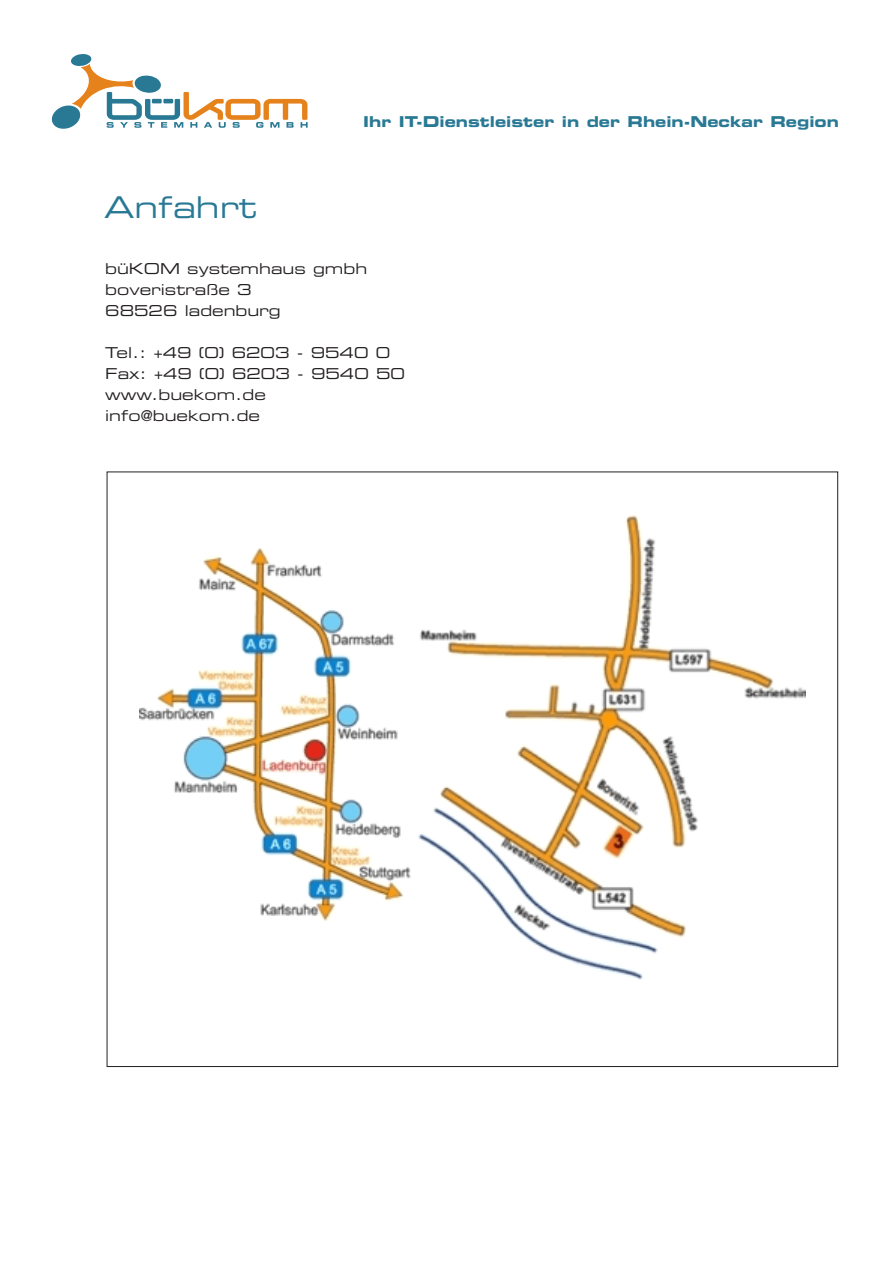
<style>
.page{position:relative;width:893px;height:1263px;background:#fff}
.page>*{position:absolute;margin:0;border:0;box-sizing:border-box;transform-origin:0 0}
.t1{font:30px "Eurostile Extended Two";color:#297995}
.t2{font:15px/21px "Eurostile Extended Two";color:#231f20}
.t3{font:15px "Eurostile Bold Extended Two";color:#297995}
</style>
<div class="page">
<svg style="left:51px;top:54px;width:257px;height:75px"></svg>
<img style="left:139px;top:515px;width:666px;height:465px">
<h1 class="t1" style="left:104px;top:187px;width:154px">Anfahrt</h1>
<p class="t3" style="left:363px;top:111px;width:477px">Ihr IT-Dienstleister in der Rhein-Neckar Region</p>
<p class="t2" style="left:105px;top:257px;width:263px">büKOM systemhaus gmbh boveristraße 3<br>68526 ladenburg</p>
<p class="t2" style="left:105px;top:341px;width:301px">Tel.: +49 (0) 6203 - 9540 0<br>Fax: +49 (0) 6203 - 9540 50 www.buekom.de info@buekom.de</p>
</div>
